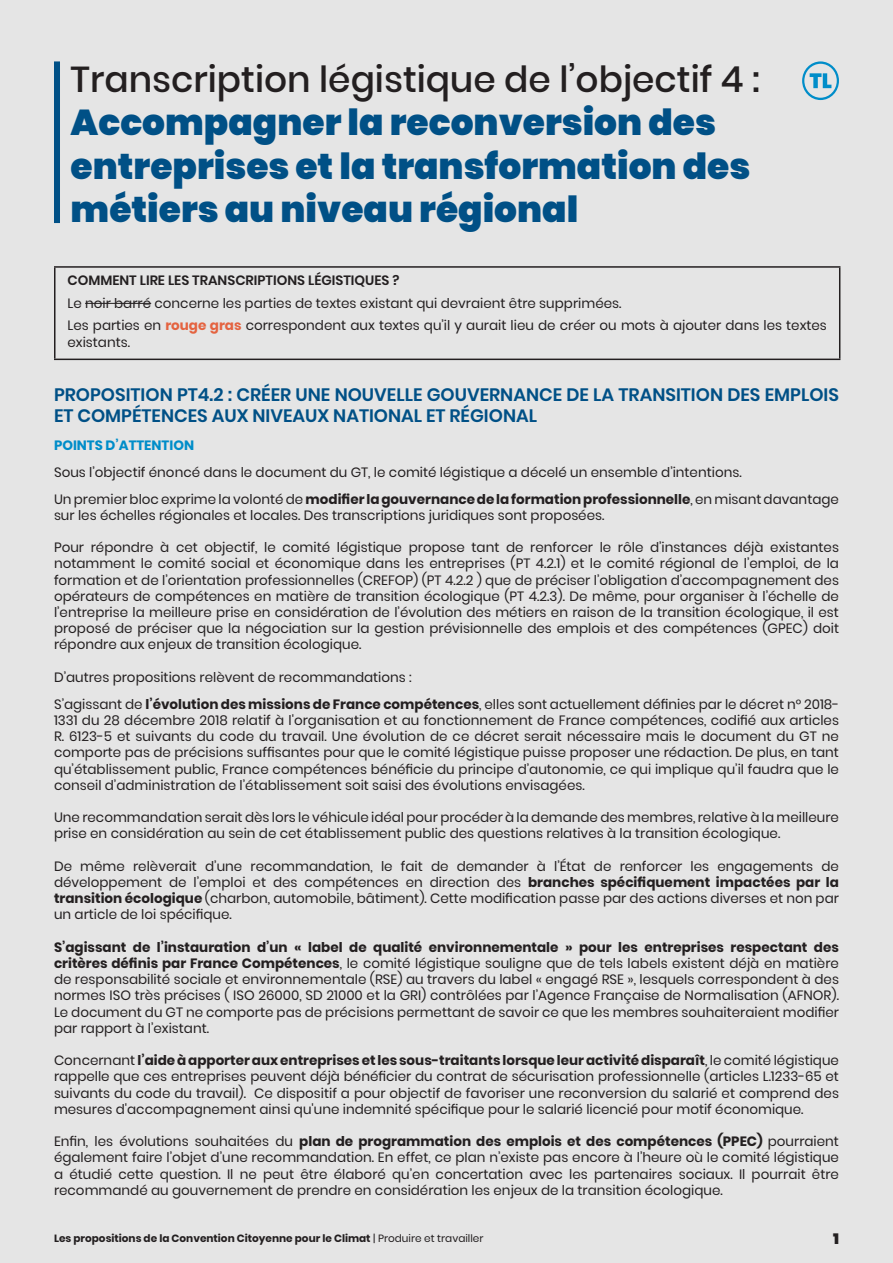
<style>
.page{position:relative;width:893px;height:1263px;background:#e5e5e5}
.page>*{position:absolute;margin:0;border:0;box-sizing:border-box;transform-origin:0 0}
.Tabs{font:900 36px/43.5px "Poppins";color:#005086}
.Tabs-2{font:500 36px "Poppins";color:#231f20}
.Petit_titre{font:600 18px/21.6px "Poppins";color:#005086}
.t1{font:900 15px "Poppins";color:#231f20}
.Petit_titre-2{font:13.5px/16.2px "Poppins";color:#231f20;text-align:justify}
.Petit_titre-3{font:600 13.5px "Poppins";color:#231f20}
.Petit_titre-4{font:700 13.5px "Poppins";color:#008dc9}
.t2{font:700 10.5px "Poppins";color:#231f20}
.s1{font-weight:700;color:#e46340}
.s2{font-weight:700}
.s3{font-weight:400}
</style>
<div class="page">
<div style="left:54px;top:61px;width:6px;height:162px;background:#005086"></div>
<hr style="left:54px;top:266px;width:786px;height:2px;background:#231f20">
<hr style="left:54px;top:268px;width:2px;height:91px;background:#231f20">
<hr style="left:839px;top:268px;width:1px;height:91px;background:#231f20">
<hr style="left:54px;top:359px;width:786px;height:1px;background:#231f20">
<hr style="left:85px;top:303px;width:66px;height:1px;background:#231f20">
<svg style="left:802px;top:61px;width:37px;height:39px"></svg>
<p class="Tabs-2" style="left:71px;top:58px;width:691px">Transcription légistique de l’objectif 4 :</p>
<p class="Tabs" style="left:71px;top:101px;width:681px">Accompagner la reconversion des entreprises et la transformation des métiers au niveau régional</p>
<p class="Petit_titre-3" style="left:68px;top:273px;width:333px">COMMENT LIRE LES TRANSCRIPTIONS LÉGISTIQUES ?</p>
<p class="Petit_titre-2" style="left:68px;top:295px;width:555px">Le noir barré concerne les parties de textes existant qui devraient être supprimées.</p>
<p class="Petit_titre-2" style="left:68px;top:318px;width:761px">Les parties en <span class="s1">rouge gras</span> correspondent aux textes qu’il y aurait lieu de créer ou mots à ajouter dans les textes existants.</p>
<p class="Petit_titre" style="left:54px;top:384px;width:786px">PROPOSITION PT4.2 : CRÉER UNE NOUVELLE GOUVERNANCE DE LA TRANSITION DES EMPLOIS<br>ET COMPÉTENCES AUX NIVEAUX NATIONAL ET RÉGIONAL</p>
<p class="Petit_titre-4" style="left:54px;top:437px;width:142px">POINTS D’ATTENTION</p>
<p class="Petit_titre-2" style="left:54px;top:464px;width:689px">Sous l’objectif énoncé dans le document du GT, le comité légistique a décelé un ensemble d’intentions.</p>
<p class="Petit_titre-2" style="left:54px;top:491px;width:786px">Un premier bloc exprime la volonté de <span class="s2">modifier la gouvernance de la formation professionnelle</span>, en misant davantage sur les échelles régionales et locales. Des transcriptions juridiques sont proposées.</p>
<p class="Petit_titre-2" style="left:54px;top:539px;width:786px">Pour répondre à cet objectif, le comité légistique propose tant de renforcer le rôle d’instances déjà existantes notamment le comité social et économique dans les entreprises (PT 4.2.1) et le comité régional de l’emploi, de la formation et de l’orientation professionnelles (CREFOP) (PT 4.2.2 ) que de préciser l’obligation d’accompagnement des opérateurs de compétences en matière de transition écologique (PT 4.2.3). De même, pour organiser à l’échelle de l’entreprise la meilleure prise en considération de l’évolution des métiers en raison de la transition écologique, il est proposé de préciser que la négociation sur la gestion prévisionnelle des emplois et des compétences (GPEC) doit répondre aux enjeux de transition écologique.</p>
<p class="Petit_titre-2" style="left:54px;top:669px;width:359px">D’autres propositions relèvent de recommandations :</p>
<p class="Petit_titre-2" style="left:54px;top:696px;width:786px">S’agissant de <span class="s2">l’évolution des missions de France compétences</span>, elles sont actuellement définies par le décret n° 2018- 1331 du 28 décembre 2018 relatif à l'organisation et au fonctionnement de France compétences, codifié aux articles R. 6123-5 et suivants du code du travail. Une évolution de ce décret serait nécessaire mais le document du GT ne comporte pas de précisions suffisantes pour que le comité légistique puisse proposer une rédaction. De plus, en tant qu’établissement public, France compétences bénéficie du principe d’autonomie, ce qui implique qu’il faudra que le conseil d’administration de l’établissement soit saisi des évolutions envisagées.</p>
<p class="Petit_titre-2" style="left:54px;top:809px;width:786px">Une recommandation serait dès lors le véhicule idéal pour procéder à la demande des membres, relative à la meilleure prise en considération au sein de cet établissement public des questions relatives à la transition écologique.</p>
<p class="Petit_titre-2" style="left:54px;top:858px;width:786px">De même relèverait d’une recommandation, le fait de demander à l’État de renforcer les engagements de développement de l’emploi et des compétences en direction des <span class="s2">branches spécifiquement impactées par la transition écologique</span> (charbon, automobile, bâtiment). Cette modification passe par des actions diverses et non par un article de loi spécifique.</p>
<p class="Petit_titre-2" style="left:54px;top:939px;width:786px"><span class="s2">S’agissant de l’instauration d’un « label de qualité environnementale » pour les entreprises respectant des critères définis par France Compétences</span>, le comité légistique souligne que de tels labels existent déjà en matière de responsabilité sociale et environnementale (RSE) au travers du label « engagé RSE », lesquels correspondent à des normes ISO très précises ( ISO 26000, SD 21000 et la GRI) contrôlées par l’Agence Française de Normalisation (AFNOR).<br>Le document du GT ne comporte pas de précisions permettant de savoir ce que les membres souhaiteraient modifier par rapport à l’existant.</p>
<p class="Petit_titre-2" style="left:54px;top:1052px;width:786px">Concernant <span class="s2">l’aide à apporter aux entreprises et les sous-traitants lorsque leur activité disparaît</span>, le comité légistique rappelle que ces entreprises peuvent déjà bénéficier du contrat de sécurisation professionnelle (articles L.1233-65 et suivants du code du travail). Ce dispositif a pour objectif de favoriser une reconversion du salarié et comprend des mesures d'accompagnement ainsi qu'une indemnité spécifique pour le salarié licencié pour motif économique.</p>
<p class="Petit_titre-2" style="left:54px;top:1133px;width:786px">Enfin, les évolutions souhaitées du <span class="s2">plan de programmation des emplois et des compétences (PPEC)</span> pourraient également faire l’objet d’une recommandation. En effet, ce plan n’existe pas encore à l’heure où le comité légistique a étudié cette question. Il ne peut être élaboré qu’en concertation avec les partenaires sociaux. Il pourrait être recommandé au gouvernement de prendre en considération les enjeux de la transition écologique.</p>
<p class="t2" style="left:54px;top:1232px;width:431px">Les propositions de la Convention Citoyenne pour le Climat <span class="s3">| Produire et travailler</span></p>
<p class="t1" style="left:833px;top:1230px;width:7px">1</p>
</div>
